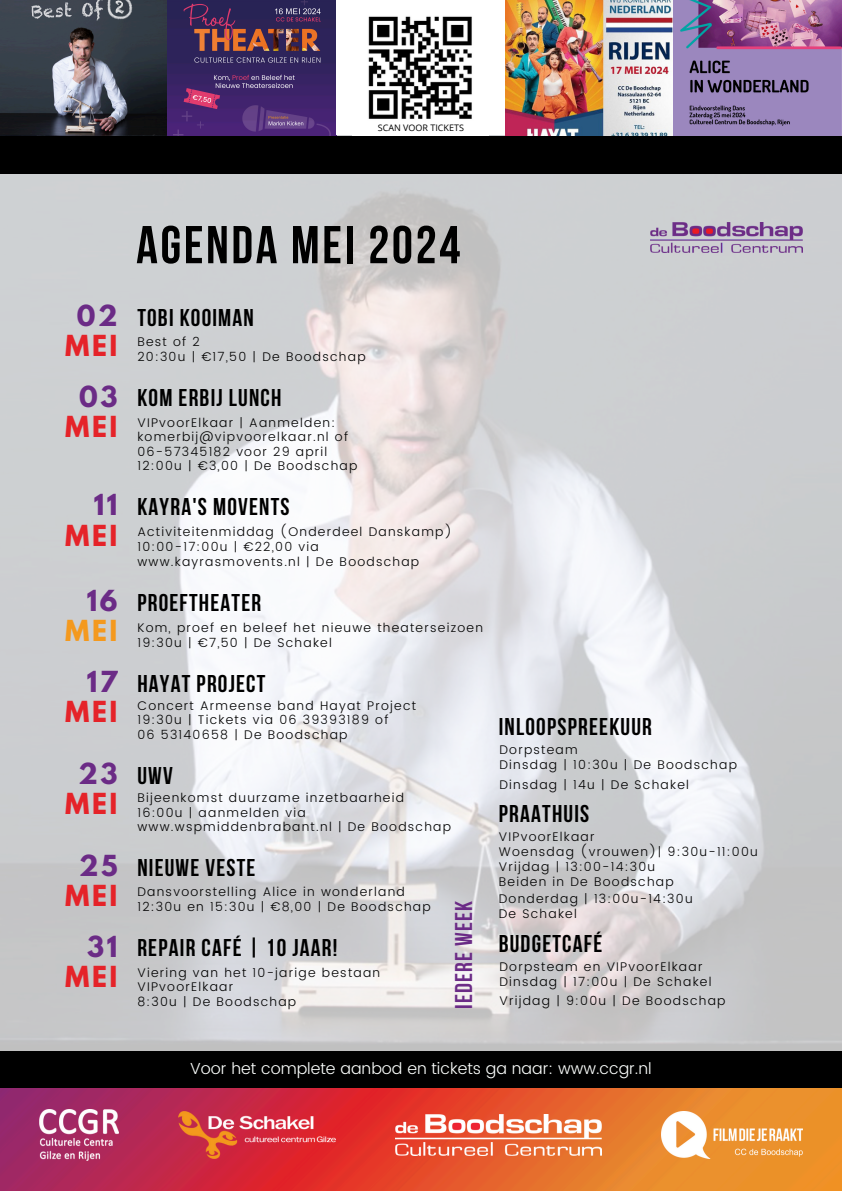
<style>
.page{position:relative;width:842px;height:1191px;background:#fff}
.page>*{position:absolute;margin:0;border:0;box-sizing:border-box;transform-origin:0 0}
.t1{font:700 53.1px "Bebas Neue";letter-spacing:.05em;color:#000}
.t2{font:700 25.7px/30px "League Spartan";letter-spacing:.1em;color:#e52329;text-align:center}
.t3{font:700 25.7px/30px "League Spartan";color:#f4991e;text-align:right}
.t4{font:700 24.2px "Bebas Neue";letter-spacing:.05em;color:#000}
.t5{font:700 24.2px "Bebas Neue";letter-spacing:.05em;color:#6b2b86}
.t6{font:300 16px "Poppins";color:#fdfffe}
.t7{font:300 12.5px/14.5px "Poppins";letter-spacing:.1em;color:#000}
.t8{font:9px "Open Sans";color:#000}
.s1{color:#6b2b86}
</style>
<div class="page">
<img style="left:0;top:0;width:842px;height:1050px">
<img style="left:0;top:1087px;width:842px;height:103px">
<div style="left:0;top:1050px;width:842px;height:37px;background:#000"></div>
<img style="left:178px;top:1111px;width:158px;height:47px">
<img style="left:396px;top:1114px;width:205px;height:41px">
<img style="left:40px;top:1109px;width:78px;height:51px">
<img style="left:661px;top:1111px;width:141px;height:47px">
<img style="left:0;top:0;width:336px;height:136px">
<img style="left:506px;top:0;width:168px;height:136px">
<img style="left:674px;top:0;width:168px;height:136px">
<div style="left:0;top:136px;width:842px;height:37px;background:#000"></div>
<div style="left:337px;top:0;width:168px;height:135px;background:#fff"></div>
<img style="left:353px;top:16px;width:136px;height:120px">
<img style="left:651px;top:223px;width:151px;height:30px">
<h2 class="t8" style="left:378px;top:121px;width:88px">SCAN VOOR TICKETS</h2>
<h2 class="t1" style="left:136px;top:223px;width:326px">AGENDA MEI 2024</h2>
<h2 class="t2" style="left:65px;top:304px;width:54px"><span class="s1">02<br></span>MEI</h2>
<h4 class="t4" style="left:137px;top:307px;width:118px">TOBI KOOIMAN</h4>
<h4 class="t7" style="left:137px;top:335px;width:230px">Best of 2<br>20:30u | €17,50 | De Boodschap</h4>
<h2 class="t2" style="left:65px;top:384px;width:54px"><span class="s1">03<br></span>MEI</h2>
<h2 class="t4" style="left:137px;top:388px;width:146px">KOM ERBIJ LUNCH</h2>
<h4 class="t7" style="left:137px;top:415px;width:222px">VIPvoorElkaar | Aanmelden: komerbij@vipvoorelkaar.nl of<br>06-57345182 voor 29 april<br>12:00u | €3,00 | De Boodschap</h4>
<h2 class="t2" style="left:65px;top:493px;width:54px;text-align:right"><span class="s1">11<br></span>MEI</h2>
<h2 class="t4" style="left:137px;top:496px;width:154px">KAYRA'S MOVENTS</h2>
<h4 class="t7" style="left:137px;top:524px;width:316px;line-height:15px">Activiteitenmiddag (Onderdeel Danskamp)<br>10:00-17:00u | €22,00 via www.kayrasmovents.nl | De Boodschap</h4>
<h4 class="t3" style="left:65px;top:589px;width:54px"><span class="s1">16<br></span>MEI</h4>
<h2 class="t4" style="left:137px;top:592px;width:125px">PROEFTHEATER</h2>
<h4 class="t7" style="left:137px;top:620px;width:347px;line-height:15px">Kom, proef en beleef het nieuwe theaterseizoen<br>19:30u | €7,50 | De Schakel</h4>
<h2 class="t2" style="left:65px;top:670px;width:54px;text-align:right"><span class="s1">17<br></span>MEI</h2>
<h2 class="t4" style="left:137px;top:673px;width:129px">HAYAT PROJECT</h2>
<h2 class="t7" style="left:137px;top:698px;width:280px">Concert Armeense band Hayat Project<br>19:30u | Tickets via 06 39393189 of<br>06 53140658 | De Boodschap</h2>
<h2 class="t2" style="left:65px;top:762px;width:54px"><span class="s1">23<br></span>MEI</h2>
<h4 class="t4" style="left:137px;top:765px;width:37px">UWV</h4>
<h3 class="t7" style="left:137px;top:790px;width:315px">Bijeenkomst duurzame inzetbaarheid<br>16:00u | aanmelden via www.wspmiddenbrabant.nl | De Boodschap</h3>
<h4 class="t2" style="left:65px;top:854px;width:54px"><span class="s1">25<br></span>MEI</h4>
<h2 class="t4" style="left:137px;top:857px;width:120px">NIEUWE VESTE</h2>
<h2 class="t7" style="left:137px;top:884px;width:295px">Dansvoorstelling Alice in wonderland<br>12:30u en 15:30u | €8,00 | De Boodschap</h2>
<h2 class="t2" style="left:65px;top:934px;width:54px;text-align:right"><span class="s1">31<br></span>MEI</h2>
<h2 class="t4" style="left:137px;top:937px;width:202px">REPAIR CAFÉ | 10 JAAR!</h2>
<h4 class="t7" style="left:137px;top:964px;width:244px">Viering van het 10-jarige bestaan<br>VIPvoorElkaar<br>8:30u | De Boodschap</h4>
<h2 class="t5" style="left:454px;top:1009px;width:110px;rotate:-90deg">IEDERE WEEK</h2>
<p class="t4" style="left:499px;top:717px;width:155px">INLOOPSPREEKUUR</p>
<p class="t7" style="left:499px;top:742px;width:239px;line-height:15px">Dorpsteam<br>Dinsdag | 10:30u | De Boodschap</p>
<p class="t7" style="left:499px;top:777px;width:191px">Dinsdag | 14u | De Schakel</p>
<p class="t4" style="left:499px;top:803px;width:92px">PRAATHUIS</p>
<p class="t7" style="left:499px;top:829px;width:260px;line-height:15px">VIPvoorElkaar<br>Woensdag (vrouwen)| 9:30u-11:00u<br>Vrijdag | 13:00-14:30u<br>Beiden in De Boodschap</p>
<p class="t7" style="left:499px;top:891px;width:195px;line-height:15px">Donderdag | 13:00u-14:30u<br>De Schakel</p>
<h2 class="t4" style="left:499px;top:933px;width:105px">BUDGETCAFÉ</h2>
<h4 class="t7" style="left:499px;top:958px;width:214px;line-height:15px">Dorpsteam en VIPvoorElkaar<br>Dinsdag | 17:00u | De Schakel</h4>
<h4 class="t7" style="left:499px;top:993px;width:228px">Vrijdag | 9:00u | De Boodschap</h4>
<h4 class="t6" style="left:190px;top:1058px;width:463px">Voor het complete aanbod en tickets ga naar: www.ccgr.nl</h4>
</div>
